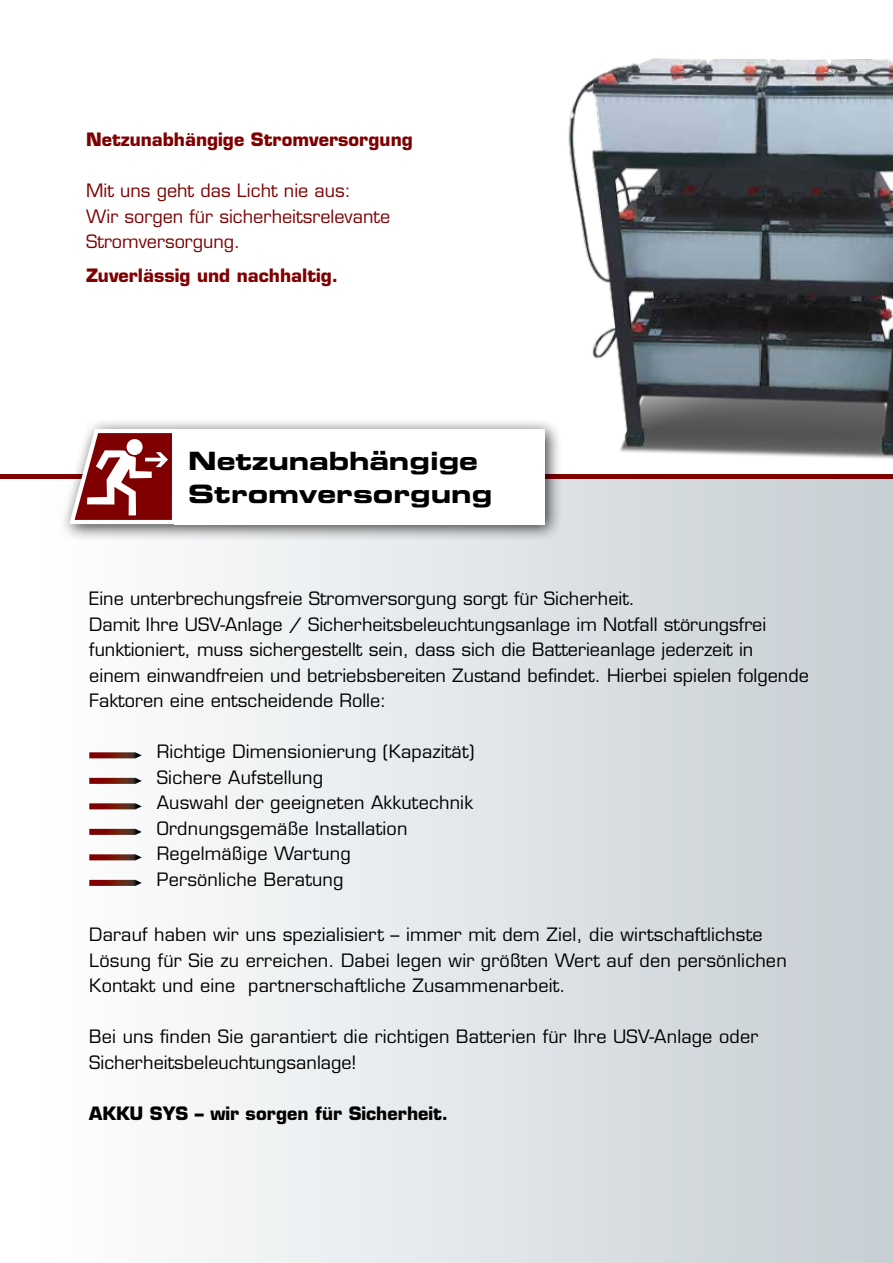
<style>
.page{position:relative;width:893px;height:1263px;background:#fff}
.page>*{position:absolute;margin:0;border:0;box-sizing:border-box;transform-origin:0 0}
.t1{font:25.2px/33.6px "Eurostile Bold Extended Two";color:#000}
.t2{font:18px/25.5px "Eurostile";letter-spacing:.01em;color:#000}
.t3{font:18px/25.5px "Eurostile";color:#7f0000}
.t4{font:700 18px "Eurostile";color:#7f0000}
.t5{font:700 18px "Eurostile";color:#000}
</style>
<div class="page">
<img style="left:568px;top:58px;width:325px;height:401px">
<div style="left:0;top:476px;width:893px;height:787px;background:linear-gradient(to right,#fff,#c6ced3)"></div>
<hr style="left:0;top:474px;width:893px;height:4px;background:#7f0000">
<hr style="left:0;top:476px;width:1px;height:787px;background:#fff">
<svg style="left:89px;top:752px;width:53px;height:6px"></svg>
<svg style="left:89px;top:778px;width:53px;height:6px"></svg>
<svg style="left:89px;top:803px;width:53px;height:6px"></svg>
<svg style="left:89px;top:829px;width:53px;height:6px"></svg>
<svg style="left:89px;top:854px;width:53px;height:6px"></svg>
<svg style="left:89px;top:880px;width:53px;height:6px"></svg>
<div style="left:59px;top:418px;width:503px;height:123px;background:#000;opacity:.75"></div>
<div style="left:175px;top:429px;width:370px;height:95px;background:#fff"></div>
<svg style="left:66px;top:426px;width:112px;height:100px"></svg>
<p class="t4" style="left:86px;top:129px;width:328px">Netzunabhängige Stromversorgung</p>
<p class="t3" style="left:86px;top:178px;width:306px">Mit uns geht das Licht nie aus:<br>Wir sorgen für sicherheitsrelevante<br>Stromversorgung.</p>
<p class="t4" style="left:86px;top:265px;width:254px">Zuverlässig und nachhaltig.</p>
<h1 class="t1" style="left:188px;top:443px;width:306px">Netzunabhängige<br>Stromversorgung</h1>
<p class="t2" style="left:89px;top:586px;width:721px">Eine unterbrechungsfreie Stromversorgung sorgt für Sicherheit.<br>Damit Ihre USV-Anlage / Sicherheitsbeleuchtungsanlage im Notfall störungsfrei funktioniert, muss sichergestellt sein, dass sich die Batterieanlage jederzeit in einem einwandfreien und betriebsbereiten Zustand befindet. Hierbei spielen folgende Faktoren eine entscheidende Rolle:</p>
<p class="t2" style="left:157px;top:739px;width:319px">Richtige Dimensionierung (Kapazität)<br>Sichere Aufstellung<br>Auswahl der geeigneten Akkutechnik<br>Ordnungsgemäße Installation<br>Regelmäßige Wartung<br>Persönliche Beratung</p>
<p class="t2" style="left:89px;top:922px;width:699px">Darauf haben wir uns spezialisiert – immer mit dem Ziel, die wirtschaftlichste<br>Lösung für Sie zu erreichen. Dabei legen wir größten Wert auf den persönlichen<br>Kontakt und eine partnerschaftliche Zusammenarbeit.</p>
<p class="t2" style="left:89px;top:1024px;width:670px">Bei uns finden Sie garantiert die richtigen Batterien für Ihre USV-Anlage oder<br>Sicherheitsbeleuchtungsanlage!</p>
<p class="t5" style="left:89px;top:1102px;width:361px">AKKU SYS – wir sorgen für Sicherheit.</p>
</div>
